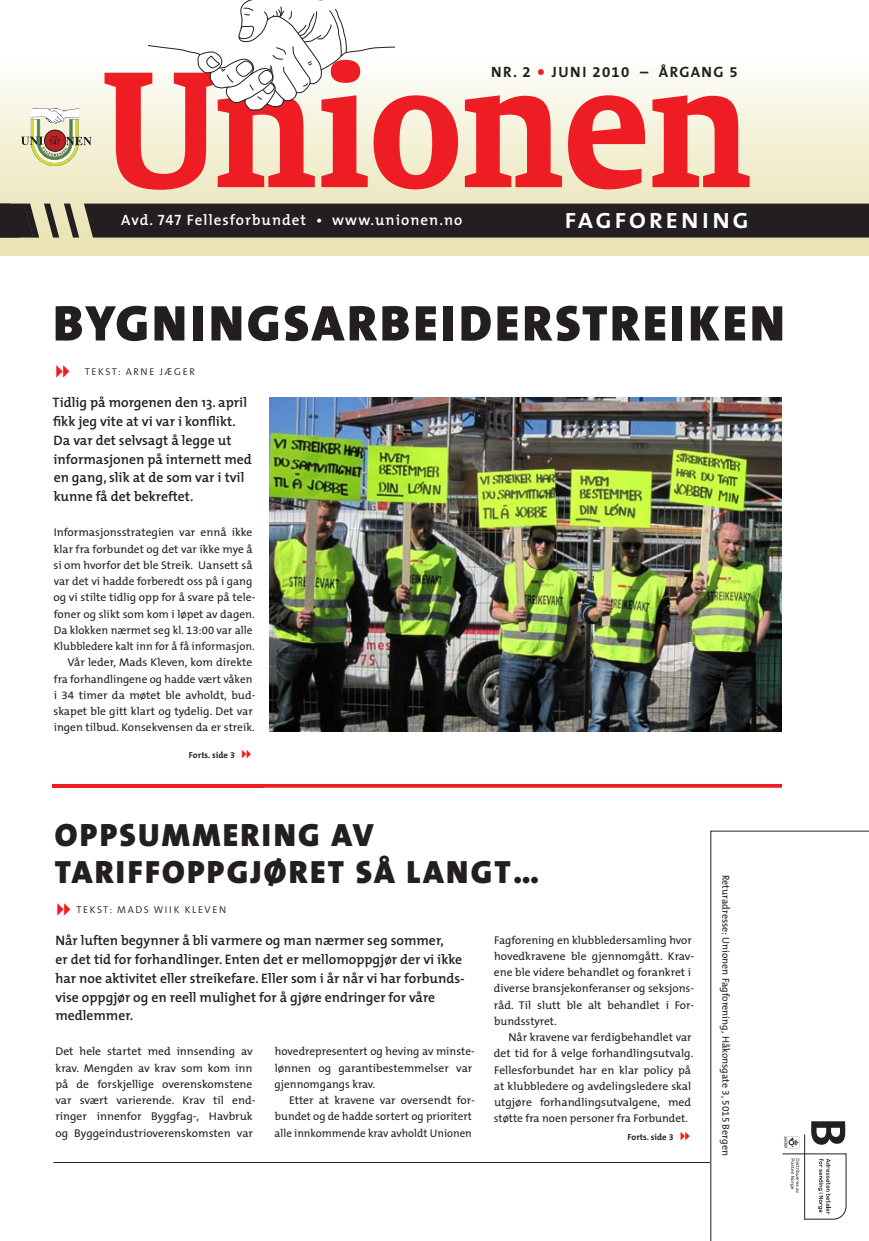
<style>
.page{position:relative;width:869px;height:1241px;background:#fff}
.page>*{position:absolute;margin:0;border:0;box-sizing:border-box;transform-origin:0 0}
.t1{font:700 188.75px "Oranda BT";letter-spacing:-.01em;color:#ee1d23}
.t2{font:900 50.62px "The Mix B9";letter-spacing:.06em;color:#231f20}
.t3{font:700 50px "The Mix B7";color:#231f20}
.t4{font:900 32.38px "The Mix B9";letter-spacing:.07em;color:#231f20}
.t5{font:28.75px "The Mix Semi Bold Caps";letter-spacing:.07em;color:#fff}
.t6{font:600 15px "The Mix";letter-spacing:.07em;color:#fff}
.t7{font:700 15px "The Mix B7";letter-spacing:.09em;color:#231f20}
.t8{font:600 13.75px/18.8px "The Mix";color:#231f20}
.t9{font:11.25px/16.2px "The Mix B5 Plain";color:#231f20}
.t10{font:10px "The Mix B5 Plain";color:#231f20}
.t11{font:300 10px "The Mix B4";letter-spacing:.16em;color:#231f20}
.t12{font:700 8.75px "The Mix B7";color:#231f20}
.s1{font-size:20px;color:#ee1d23}
.s2{font-family:"The Mix Semi Bold Caps";font-weight:400}
</style>
<div class="page">
<hr style="left:53px;top:1161px;width:728px;height:1px;background:#231f20">
<svg style="left:710px;top:830px;width:158px;height:410px"></svg>
<hr style="left:782px;top:1153px;width:64px;height:1px;background:#231f20">
<svg style="left:783px;top:1136px;width:63px;height:83px"></svg>
<hr style="left:803px;top:1134px;width:1px;height:85px;background:#231f20">
<svg style="left:0;top:46px;width:868px;height:209px"></svg>
<svg style="left:148px;top:0;width:246px;height:110px"></svg>
<svg style="left:21px;top:108px;width:70px;height:58px;background:#d1c8ab"></svg>
<hr style="left:52px;top:784px;width:729px;height:3px;background:#ee1d23">
<svg style="left:0;top:203px;width:868px;height:34px;background:#2f2b2a"></svg>
<img style="left:269px;top:397px;width:512px;height:334px">
<h1 class="t1" style="left:104px;top:16px;width:647px">Unionen</h1>
<h3 class="t7" style="left:491px;top:64px;width:248px">NR. 2 <span class="s1">•</span> jun i 2010 – ÅRGANG 5</h3>
<h3 class="t6" style="left:121px;top:207px;width:342px">Avd. <span class="s2">747</span> Fellesforbundet • www.unionen.no</h3>
<h3 class="t5" style="left:564px;top:194px;width:187px">fagforening</h3>
<h2 class="t2" style="left:53px;top:296px;width:732px">BYGNINGSARBEIDERSTREIKEN</h2>
<p class="t11" style="left:85px;top:367px;width:111px">TEKST: ARNE JÆGER</p>
<p class="t8" style="left:53px;top:393px;width:200px">Tidlig på morgenen den 13. april fikk jeg vite at vi var i konflikt.<br>Da var det selvsagt å legge ut informasjonen på internett med en gang, slik at de som var i tvil kunne få det bekreftet.</p>
<p class="t9" style="left:53px;top:524px;width:203px;text-align:right">Informasjonsstrategien var ennå ikke klar fra forbundet og det var ikke mye å si om hvorfor det ble Streik. Uansett så var det vi hadde forberedt oss på i gang og vi stilte tidlig opp for å svare på tele&shy;foner og slikt som kom i løpet av dagen.<br>Da klokken nærmet seg kl. 13:00 var alle Klubbledere kalt inn for å få informasjon.<br>Vår leder, Mads Kleven, kom direkte<br>fra forhandlingene og hadde vært våken i 34 timer da møtet ble avholdt, bud&shy;skapet ble gitt klart og tydelig. Det var ingen tilbud. Konsekvensen da er streik.</p>
<p class="t12" style="left:189px;top:750px;width:47px">Forts. side 3</p>
<h3 class="t4" style="left:55px;top:817px;width:188px">OPPSUMMERING</h3>
<h3 class="t4" style="left:331px;top:817px;width:44px">AV</h3>
<h3 class="t4" style="left:55px;top:855px;width:19px">TARI</h3>
<h3 class="t4" style="left:128px;top:855px;width:180px">FFOPPGJØRET</h3>
<h3 class="t4" style="left:355px;top:855px;width:91px">SÅ LANGT</h3>
<h3 class="t4" style="left:513px;top:855px;width:28px">…</h3>
<p class="t11" style="left:76px;top:904px;width:151px">TEKST: MADS WIIK KLEVEN</p>
<p class="t8" style="left:55px;top:930px;width:410px">Når luften begynner å bli varmere og man nærmer seg sommer,<br>er det tid for forhandlinger. Enten det er mellomoppgjør der vi ikke har noe aktivitet eller streikefare. Eller som i år når vi har forbunds&shy;vise oppgjør og en reell mulighet for å gjøre endringer for våre medlemmer.</p>
<p class="t9" style="left:55px;top:1043px;width:202px">Det hele startet med innsending av krav. Mengden av krav som kom inn på de forskjellige overenskomstene var svært varierende. Krav til end&shy;ringer innenfor Byggfag-, Havbruk og Byggeindustrioverenskomsten var</p>
<p class="t9" style="left:274px;top:1043px;width:201px">hovedrepresentert og heving av minste&shy;lønnen og garantibestemmelser var gjennomgangs krav.</p>
<p class="t9" style="left:274px;top:1092px;width:202px;text-indent:14px">Etter at kravene var oversendt for&shy;bundet og de hadde sortert og prioritert alle innkommende krav avholdt Unionen</p>
<p class="t9" style="left:493px;top:931px;width:202px">Fagforening en klubbledersamling hvor hovedkravene ble gjennomgått. Krav&shy;ene ble videre behandlet og forankret i diverse bransjekonferanser og seksjons&shy;råd. Til slutt ble alt behandlet i For&shy;bundsstyret.</p>
<p class="t9" style="left:493px;top:1029px;width:201px;text-indent:14px">Når kravene var ferdigbehandlet var det tid for å velge forhandlingsutvalg.<br>Fellesforbundet har en klar policy på at klubbledere og avdelingsledere skal utgjøre forhandlingsutvalgene, med støtte fra noen personer fra Forbundet.</p>
<p class="t12" style="left:627px;top:1132px;width:47px">Forts. side 3</p>
<p class="t10" style="left:730px;top:874px;width:282px;rotate:90deg">Returadresse: Unionen Fagforening, Håkonsgate 3, 5015 Bergen</p>
<h3 class="t3" style="left:854px;top:1117px;width:31px;rotate:90deg">B</h3>
</div>
